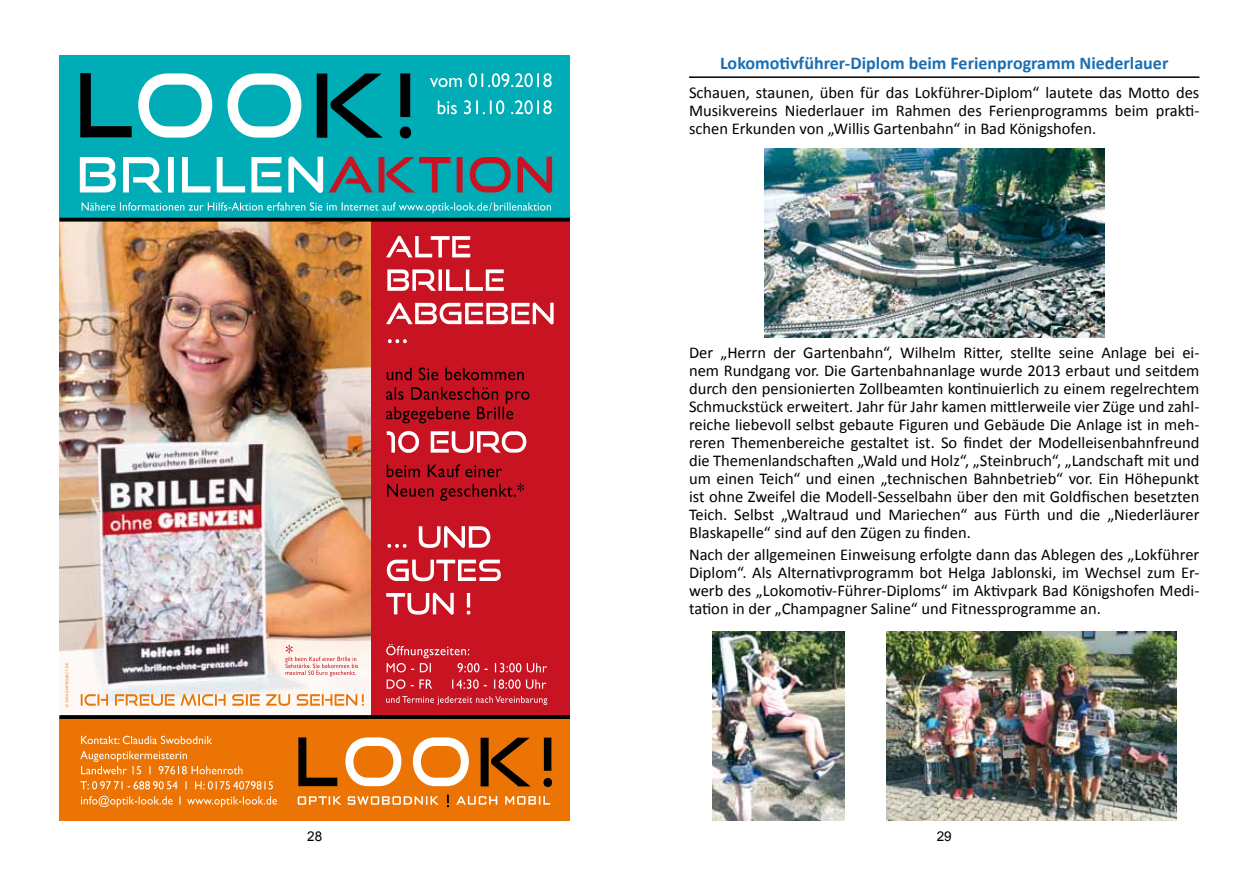
<style>
.page{position:relative;width:1259px;height:893px;background:#fff}
.page>*{position:absolute;margin:0;border:0;box-sizing:border-box;transform-origin:0 0}
.t1{font:700 18px "Calibri";color:#1b6eb1}
.t2{font:16.5px/18px "Calibri";color:#000;text-align:justify}
.t3{font:13.5px "Arial";color:#000}
</style>
<div class="page">
<hr style="left:689px;top:76px;width:510px;height:2px;background:#000">
<img style="left:764px;top:148px;width:340px;height:190px">
<img style="left:887px;top:631px;width:289px;height:190px">
<img style="left:712px;top:631px;width:132px;height:190px">
<img style="left:60px;top:222px;width:312px;height:493px">
<div style="left:372px;top:214px;width:198px;height:503px;background:#c71322"></div>
<div style="left:60px;top:716px;width:510px;height:105px;background:#ec7405"></div>
<div style="left:60px;top:55px;width:510px;height:164px;background:#00acb6"></div>
<svg style="left:138px;top:73px;width:163px;height:65px"></svg>
<svg style="left:80px;top:73px;width:52px;height:64px"></svg>
<svg style="left:317px;top:73px;width:94px;height:65px"></svg>
<svg style="left:329px;top:157px;width:223px;height:36px"></svg>
<svg style="left:80px;top:157px;width:243px;height:36px"></svg>
<svg style="left:345px;top:737px;width:124px;height:49px"></svg>
<svg style="left:298px;top:737px;width:39px;height:49px"></svg>
<svg style="left:480px;top:738px;width:72px;height:49px"></svg>
<svg style="left:298px;top:795px;width:252px;height:12px"></svg>
<svg style="left:81px;top:796px;width:196px;height:11px"></svg>
<svg style="left:80px;top:781px;width:193px;height:8px"></svg>
<svg style="left:80px;top:751px;width:162px;height:23px"></svg>
<svg style="left:81px;top:736px;width:131px;height:8px"></svg>
<svg style="left:438px;top:100px;width:113px;height:14px"></svg>
<svg style="left:430px;top:73px;width:121px;height:14px"></svg>
<svg style="left:285px;top:645px;width:73px;height:31px"></svg>
<svg style="left:81px;top:694px;width:283px;height:12px"></svg>
<svg style="left:60px;top:218px;width:510px;height:4px;background:#150a08"></svg>
<svg style="left:60px;top:715px;width:510px;height:4px;background:#070505"></svg>
<svg style="left:387px;top:679px;width:159px;height:10px"></svg>
<svg style="left:386px;top:644px;width:161px;height:28px"></svg>
<svg style="left:386px;top:593px;width:84px;height:22px"></svg>
<svg style="left:387px;top:560px;width:114px;height:21px"></svg>
<svg style="left:387px;top:526px;width:103px;height:22px"></svg>
<svg style="left:387px;top:483px;width:137px;height:18px"></svg>
<svg style="left:387px;top:464px;width:115px;height:13px"></svg>
<svg style="left:386px;top:387px;width:143px;height:36px"></svg>
<svg style="left:387px;top:367px;width:137px;height:13px"></svg>
<svg style="left:386px;top:303px;width:167px;height:21px"></svg>
<svg style="left:387px;top:269px;width:117px;height:22px"></svg>
<svg style="left:386px;top:236px;width:84px;height:21px"></svg>
<svg style="left:386px;top:696px;width:161px;height:9px"></svg>
<svg style="left:388px;top:339px;width:19px;height:4px"></svg>
<svg style="left:387px;top:431px;width:139px;height:22px"></svg>
<svg style="left:82px;top:202px;width:469px;height:11px"></svg>
<svg style="left:66px;top:663px;width:3px;height:44px"></svg>
<p class="t1" style="left:720px;top:52px;width:450px">Lokomotivführer-Diplom beim Ferienprogramm Niederlauer</p>
<p class="t2" style="left:689px;top:83px;width:512px">Schauen, staunen, üben für das Lokführer-Diplom“ lautete das Motto des Musikvereins Niederlauer im Rahmen des Ferienprogramms beim prakti&shy;schen Erkunden von „Willis Gartenbahn“ in Bad Königshofen.</p>
<p class="t2" style="left:689px;top:343px;width:512px">Der „Herrn der Gartenbahn“, Wilhelm Ritter, stellte seine Anlage bei ei&shy;nem Rundgang vor. Die Gartenbahnanlage wurde 2013 erbaut und seitdem durch den pensionierten Zollbeamten kontinuierlich zu einem regelrechtem Schmuckstück erweitert. Jahr für Jahr kamen mittlerweile vier Züge und zahl&shy;reiche liebevoll selbst gebaute Figuren und Gebäude Die Anlage ist in meh&shy;reren Themenbereiche gestaltet ist. So findet der Modelleisenbahnfreund die Themenlandschaften „Wald und Holz“, „Steinbruch“, „Landschaft mit und um einen Teich“ und einen „technischen Bahnbetrieb“ vor. Ein Höhepunkt ist ohne Zweifel die Modell-Sesselbahn über den mit Goldfischen besetzten Teich. Selbst „Waltraud und Mariechen“ aus Fürth und die „Niederläurer Blaskapelle“ sind auf den Zügen zu finden.</p>
<p class="t2" style="left:689px;top:545px;width:512px">Nach der allgemeinen Einweisung erfolgte dann das Ablegen des „Lokführer Diplom“. Als Alternativprogramm bot Helga Jablonski, im Wechsel zum Er&shy;werb des „Lokomotiv-Führer-Diploms“ im Aktivpark Bad Königshofen Medi&shy;tation in der „Champagner Saline“ und Fitnessprogramme an.</p>
<p class="t3" style="left:307px;top:828px;width:17px">28</p>
<p class="t3" style="left:936px;top:828px;width:17px">29</p>
</div>
